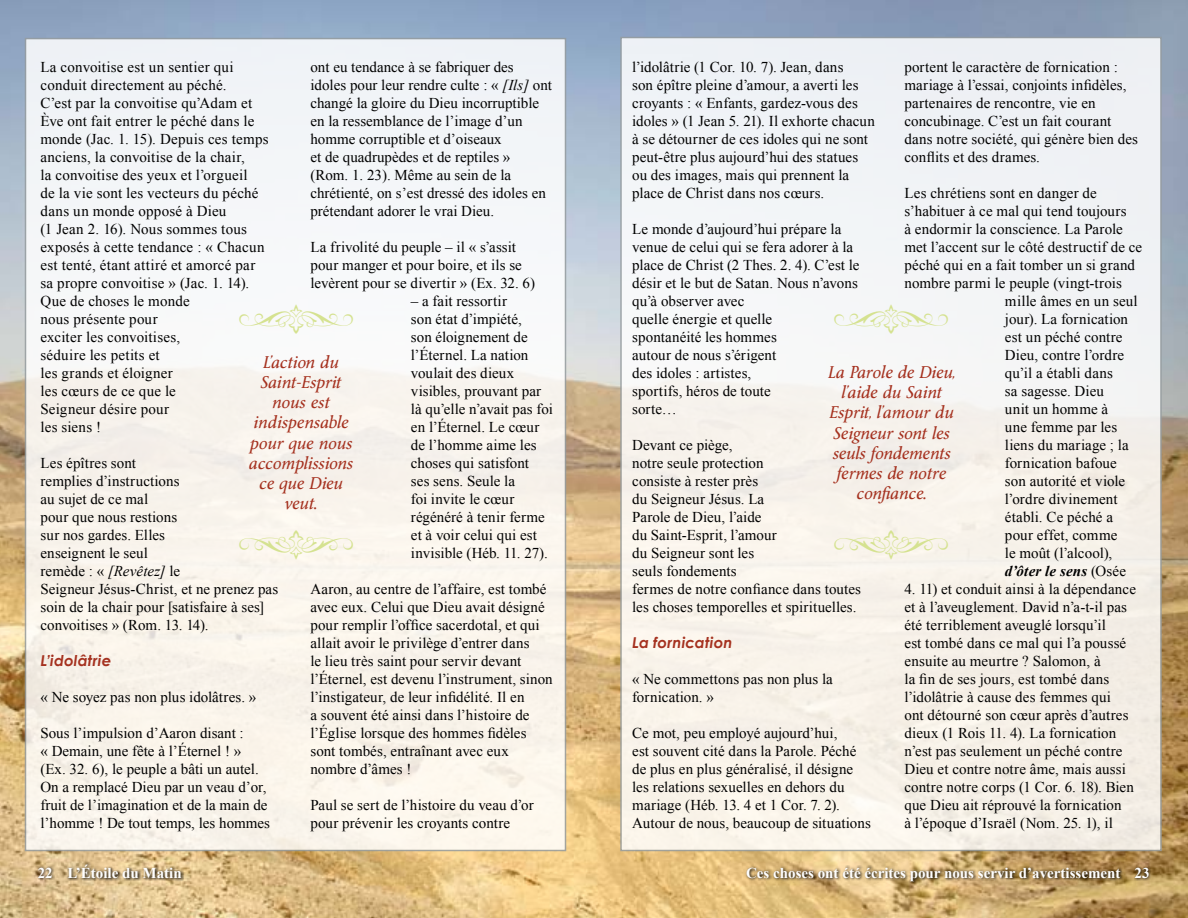
<style>
.page{position:relative;width:1188px;height:918px;background:#fff}
.page>*{position:absolute;margin:0;border:0;box-sizing:border-box;transform-origin:0 0}
.t1{font:italic 15.75px/20.2px "Byington";color:#a5311f;text-align:center}
.t2{font:15px/18px "Times New Roman";letter-spacing:.005em;color:#000}
.t3{font:700 15px "Times New Roman";color:#fff}
.t4{font:italic 700 15px "Century Gothic";letter-spacing:.015em;color:#a5311f}
.t5{font:italic 700 15px "Times New Roman";letter-spacing:.015em;color:#000}
.s1{font-style:italic}
.s2{font-weight:400;font-style:normal}
</style>
<div class="page">
<img style="left:0;top:0;width:1188px;height:918px">
<div style="left:25px;top:38px;width:541px;height:813px;background:#f7f5ee;border:2px solid #959c9f"></div>
<div style="left:620px;top:37px;width:542px;height:814px;background:#f5f3ee;border:2px solid #959c9f"></div>
<div style="left:1134px;top:867px;width:18px;height:14px;background:#000;opacity:.75"></div>
<div style="left:66px;top:862px;width:118px;height:20px;background:#000;opacity:.75"></div>
<div style="left:37px;top:866px;width:18px;height:14px;background:#000;opacity:.75"></div>
<div style="left:745px;top:865px;width:378px;height:18px;background:#000;opacity:.75"></div>
<div style="left:239px;top:304px;width:114px;height:30px;background:#f9f9fa"></div>
<p class="t2" style="left:40px;top:58px;width:230px">La convoitise est un sentier qui conduit directement au péché.<br>C’est par la convoitise qu’Adam et<br>Ève ont fait entrer le péché dans le monde (Jac. 1. 15). Depuis ces temps anciens, la convoitise de la chair,<br>la convoitise des yeux et l’orgueil<br>de la vie sont les vecteurs du péché dans un monde opposé à Dieu<br>(1 Jean 2. 16). Nous sommes tous exposés à cette tendance : « Chacun est tenté, étant attiré et amorcé par sa propre convoitise » (Jac. 1. 14).<br>Que de choses le monde<br>nous présente pour<br>exciter les convoitises,<br>séduire les petits et<br>les grands et éloigner<br>les cœurs de ce que le<br>Seigneur désire pour<br>les siens !</p>
<p class="t2" style="left:40px;top:454px;width:239px">Les épîtres sont<br>remplies d’instructions<br>au sujet de ce mal<br>pour que nous restions<br>sur nos gardes. Elles<br>enseignent le seul<br>remède : « <span class="s1">[Revêtez]</span> le<br>Seigneur Jésus‑Christ, et ne prenez pas soin de la chair pour [satisfaire à ses] convoitises » (Rom. 13. 14).</p>
<p class="t4" style="left:40px;top:649px;width:72px">L’idolâtrie</p>
<p class="t2" style="left:40px;top:688px;width:217px">« Ne soyez pas non plus idolâtres. »</p>
<p class="t2" style="left:40px;top:724px;width:231px">Sous l’impulsion d’Aaron disant :<br>« Demain, une fête à l’Éternel ! » (Ex. 32. 6), le peuple a bâti un autel.<br>On a remplacé Dieu par un veau d’or, fruit de l’imagination et de la main de l’homme ! De tout temps, les hommes</p>
<p class="t2" style="left:310px;top:58px;width:243px">ont eu tendance à se fabriquer des idoles pour leur rendre culte : « <span class="s1">[Ils]</span> ont changé la gloire du Dieu incorruptible en la ressemblance de l’image d’un homme corruptible et d’oiseaux<br>et de quadrupèdes et de reptiles » (Rom. 1. 23). Même au sein de la chrétienté, on s’est dressé des idoles en prétendant adorer le vrai Dieu.</p>
<p class="t2" style="left:310px;top:238px;width:226px">La frivolité du peuple – il « s’assit pour manger et pour boire, et ils se levèrent pour se divertir » (Ex. 32. 6)</p>
<p class="t2" style="left:411px;top:292px;width:143px">– a fait ressortir<br>son état d’impiété,<br>son éloignement de l’Éternel. La nation voulait des dieux visibles, prouvant par là qu’elle n’avait pas foi en l’Éternel. Le cœur de l’homme aime les choses qui satisfont<br>ses sens. Seule la<br>foi invite le cœur régénéré à tenir ferme et à voir celui qui est invisible (Héb. 11. 27).</p>
<p class="t2" style="left:310px;top:580px;width:244px">Aaron, au centre de l’affaire, est tombé avec eux. Celui que Dieu avait désigné pour remplir l’office sacerdotal, et qui allait avoir le privilège d’entrer dans<br>le lieu très saint pour servir devant l’Éternel, est devenu l’instrument, sinon l’instigateur, de leur infidélité. Il en<br>a souvent été ainsi dans l’histoire de l’Église lorsque des hommes fidèles sont tombés, entraînant avec eux nombre d’âmes !</p>
<p class="t2" style="left:310px;top:796px;width:225px">Paul se sert de l’histoire du veau d’or pour prévenir les croyants contre</p>
<p class="t1" style="left:248px;top:352px;width:106px">L’action du<br>Saint-Esprit nous est indispensable pour que nous accomplissions ce que Dieu veut.</p>
<p class="t2" style="left:632px;top:58px;width:244px">l’idolâtrie (1 Cor. 10. 7). Jean, dans<br>son épître pleine d’amour, a averti les croyants : « Enfants, gardez-vous des idoles » (1 Jean 5. 21). Il exhorte chacun à se détourner de ces idoles qui ne sont peut‑être plus aujourd’hui des statues ou des images, mais qui prennent la place de Christ dans nos cœurs.</p>
<p class="t2" style="left:632px;top:220px;width:229px">Le monde d’aujourd’hui prépare la venue de celui qui se fera adorer à la place de Christ (2 Thes. 2. 4). C’est le désir et le but de Satan. Nous n’avons qu’à observer avec<br>quelle énergie et quelle<br>spontanéité les hommes<br>autour de nous s’érigent<br>des idoles : artistes,<br>sportifs, héros de toute<br>sorte…</p>
<p class="t2" style="left:632px;top:436px;width:230px">Devant ce piège,<br>notre seule protection<br>consiste à rester près<br>du Seigneur Jésus. La<br>Parole de Dieu, l’aide<br>du Saint‑Esprit, l’amour<br>du Seigneur sont les<br>seuls fondements<br>fermes de notre confiance dans toutes les choses temporelles et spirituelles.</p>
<p class="t4" style="left:632px;top:631px;width:102px">La fornication</p>
<p class="t2" style="left:632px;top:670px;width:202px">« Ne commettons pas non plus la fornication. »</p>
<p class="t2" style="left:632px;top:724px;width:240px">Ce mot, peu employé aujourd’hui,<br>est souvent cité dans la Parole. Péché de plus en plus généralisé, il désigne les relations sexuelles en dehors du mariage (Héb. 13. 4 et 1 Cor. 7. 2).<br>Autour de nous, beaucoup de situations</p>
<p class="t2" style="left:904px;top:58px;width:235px">portent le caractère de fornication : mariage à l’essai, conjoints infidèles, partenaires de rencontre, vie en concubinage. C’est un fait courant dans notre société, qui génère bien des conflits et des drames.</p>
<p class="t2" style="left:904px;top:184px;width:194px">Les chrétiens sont en danger de</p>
<p class="t2" style="left:904px;top:202px;width:224px">s’habituer à ce mal qui tend toujours</p>
<p class="t2" style="left:904px;top:220px;width:220px">à endormir la conscience. La Parole</p>
<p class="t2" style="left:904px;top:238px;width:239px">met l’accent sur le côté destructif de ce</p>
<p class="t2" style="left:904px;top:256px;width:232px">péché qui en a fait tomber un si grand</p>
<p class="t2" style="left:904px;top:274px;width:219px">nombre parmi le peuple (vingt‑trois</p>
<p class="t2" style="left:1005px;top:292px;width:134px">mille âmes en un seul</p>
<p class="t2" style="left:1005px;top:310px;width:125px">jour). La fornication</p>
<p class="t2" style="left:1005px;top:328px;width:119px">est un péché contre</p>
<p class="t2" style="left:1005px;top:346px;width:121px">Dieu, contre l’ordre</p>
<p class="t2" style="left:1005px;top:364px;width:110px">qu’il a établi dans</p>
<p class="t2" style="left:1005px;top:382px;width:100px">sa sagesse. Dieu</p>
<p class="t2" style="left:1005px;top:400px;width:105px">unit un homme à</p>
<p class="t2" style="left:1005px;top:418px;width:114px">une femme par les</p>
<p class="t2" style="left:1005px;top:436px;width:125px">liens du mariage ; la</p>
<p class="t2" style="left:1005px;top:454px;width:113px">fornication bafoue</p>
<p class="t2" style="left:1005px;top:472px;width:122px">son autorité et viole</p>
<p class="t2" style="left:1005px;top:490px;width:114px">l’ordre divinement</p>
<p class="t2" style="left:1005px;top:508px;width:110px">établi. Ce péché a</p>
<p class="t2" style="left:1005px;top:526px;width:114px">pour effet, comme</p>
<p class="t2" style="left:1005px;top:544px;width:109px">le moût (l’alcool),</p>
<p class="t5" style="left:1005px;top:561px;width:123px">d’ôter le sens <span class="s2">(Osée</span></p>
<p class="t2" style="left:904px;top:580px;width:233px">4. 11) et conduit ainsi à la dépendance et à l’aveuglement. David n’a-t-il pas été terriblement aveuglé lorsqu’il<br>est tombé dans ce mal qui l’a poussé ensuite au meurtre ? Salomon, à<br>la fin de ses jours, est tombé dans l’idolâtrie à cause des femmes qui<br>ont détourné son cœur après d’autres dieux (1 Rois 11. 4). La fornication n’est pas seulement un péché contre Dieu et contre notre âme, mais aussi contre notre corps (1 Cor. 6. 18). Bien que Dieu ait réprouvé la fornication<br>à l’époque d’Israël (Nom. 25. 1), il</p>
<p class="t1" style="left:828px;top:362px;width:128px">La Parole de Dieu, l’aide du Saint<br>Esprit, l’amour du<br>Seigneur sont les seuls fondements fermes de notre confiance.</p>
<p class="t3" style="left:38px;top:862px;width:146px">22 L’Étoile du Matin</p>
<p class="t3" style="left:746px;top:862px;width:405px">Ces choses ont été écrites pour nous servir d’avertissement 23</p>
</div>
